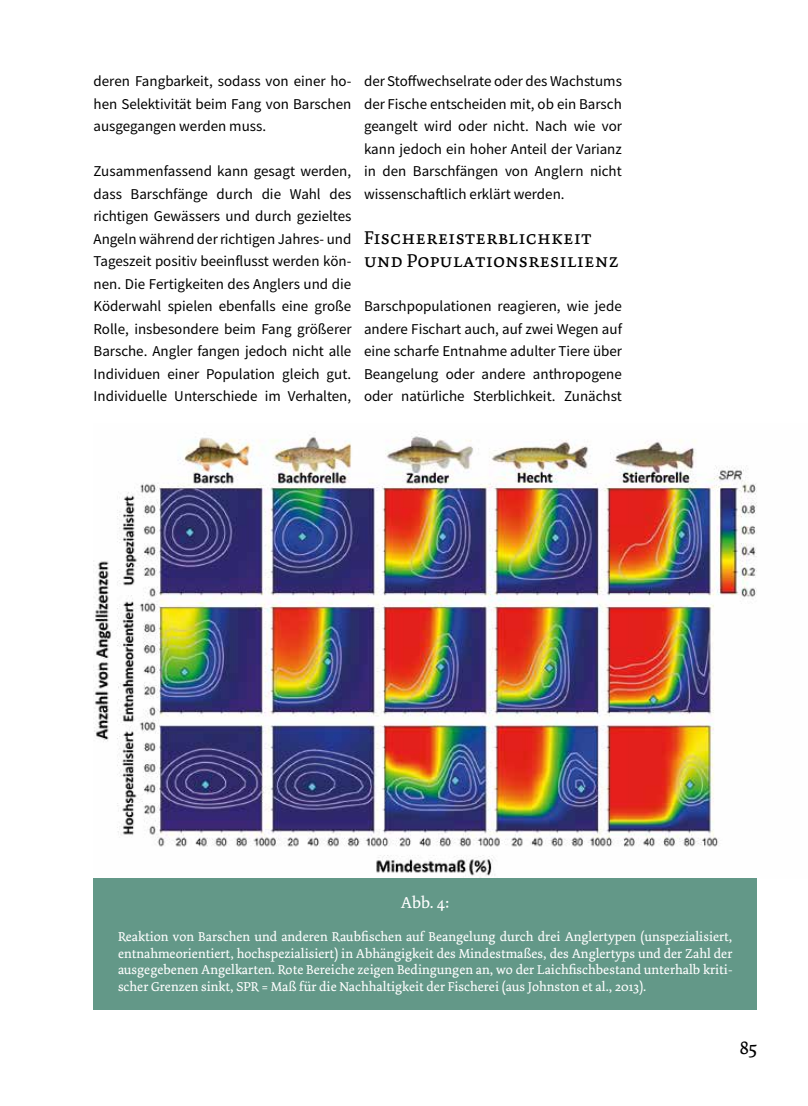
<style>
.page{position:relative;width:808px;height:1106px;background:#fff}
.page>*{position:absolute;margin:0;border:0;box-sizing:border-box;transform-origin:0 0}
.t1{font:19.5px/23.4px "Dolly Pro Regular Small Caps";color:#000}
.t2{font:19.5px "Dolly Pro";color:#000}
.t3{font:16.5px "Dolly Pro";color:#fff}
.t4{font:15px/22.5px "Source Sans Variable";color:#000;text-align:justify}
.t5{font:13.5px/16.5px "Dolly Pro";color:#fff;text-align:justify}
</style>
<div class="page">
<img style="left:94px;top:434px;width:663px;height:442px">
<div style="left:94px;top:877px;width:663px;height:132px;background:#639888"></div>
<p class="t4" style="left:94px;top:70px;width:259px">deren Fangbarkeit, sodass von einer ho&shy;hen Selektivität beim Fang von Barschen ausgegangen werden muss.</p>
<p class="t4" style="left:94px;top:160px;width:260px">Zusammenfassend kann gesagt werden, dass Barschfänge durch die Wahl des richtigen Gewässers und durch gezieltes Angeln während der richtigen Jahres- und Tageszeit positiv beeinflusst werden kön&shy;nen. Die Fertigkeiten des Anglers und die Köderwahl spielen ebenfalls eine große Rolle, insbesondere beim Fang größerer Barsche. Angler fangen jedoch nicht alle Individuen einer Population gleich gut.<br>Individuelle Unterschiede im Verhalten,</p>
<p class="t4" style="left:364px;top:70px;width:260px">der Stoffwechselrate oder des Wachstums der Fische entscheiden mit, ob ein Barsch geangelt wird oder nicht. Nach wie vor kann jedoch ein hoher Anteil der Varianz in den Barschfängen von Anglern nicht wissenschaftlich erklärt werden.</p>
<h1 class="t1" style="left:364px;top:226px;width:257px">Fischereisterblichkeit und Populationsresilienz</h1>
<p class="t4" style="left:364px;top:295px;width:260px">Barschpopulationen reagieren, wie jede andere Fischart auch, auf zwei Wegen auf eine scharfe Entnahme adulter Tiere über Beangelung oder andere anthropogene oder natürliche Sterblichkeit. Zunächst</p>
<p class="t3" style="left:401px;top:892px;width:50px">Abb. 4:</p>
<p class="t5" style="left:118px;top:928px;width:616px">Reaktion von Barschen und anderen Raubfischen auf Beangelung durch drei Anglertypen (unspezialisiert, entnahmeorientiert, hochspezialisiert) in Abhängigkeit des Mindestmaßes, des Anglertyps und der Zahl der ausgegebenen Angelkarten. Rote Bereiche zeigen Bedingungen an, wo der Laichfischbestand unterhalb kriti&shy;scher Grenzen sinkt, SPR = Maß für die Nachhaltigkeit der Fischerei (aus Johnston et al., 2013).</p>
<h1 class="t2" style="left:740px;top:1035px;width:19px">85</h1>
</div>
